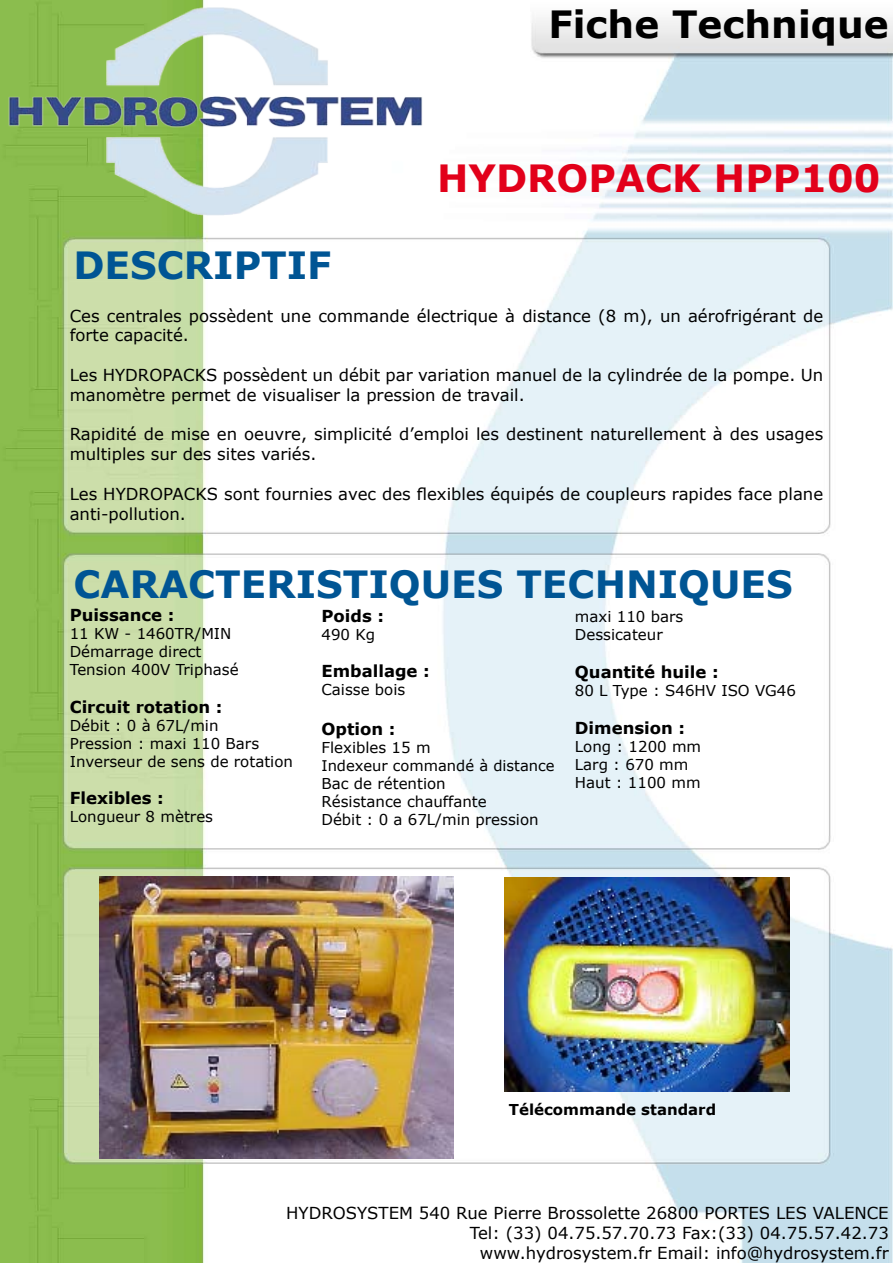
<style>
.page{position:relative;width:893px;height:1263px;background:#fff}
.page>*{position:absolute;margin:0;border:0;box-sizing:border-box;transform-origin:0 0}
.t1{font:700 37.5px "Verdana";color:#005594}
.t2{font:700 37.5px "Verdana";color:#e2001a}
.t3{font:700 37.5px "Verdana";color:#000}
.t4{font:16.5px/19.8px "Verdana";color:#000}
.t5{font:700 16.5px "Verdana";color:#000}
.t6{font:15px/18px "Verdana";color:#000}
.t7{font:700 15px "Verdana";color:#000}
.t8{font:14.7px "Verdana";color:#000}
</style>
<div class="page">
<img style="left:0;top:0;width:893px;height:1263px">
<img style="left:0;top:6px;width:432px;height:210px">
<img style="left:99px;top:876px;width:355px;height:282px">
<img style="left:505px;top:877px;width:284px;height:215px">
<h1 class="t3" style="left:548px;top:1px;width:342px">Fiche Technique</h1>
<h1 class="t2" style="left:437px;top:154px;width:445px">HYDROPACK HPP100</h1>
<h1 class="t1" style="left:73px;top:241px;width:260px">DESCRIPTIF</h1>
<p class="t4" style="left:70px;top:305px;width:755px">Ces centrales possèdent une commande électrique à distance (8 m), un aérofrigérant de forte capacité.</p>
<p class="t4" style="left:70px;top:365px;width:755px">Les HYDROPACKS possèdent un débit par variation manuel de la cylindrée de la pompe. Un manomètre permet de visualiser la pression de travail.</p>
<p class="t4" style="left:70px;top:424px;width:755px">Rapidité de mise en oeuvre, simplicité d’emploi les destinent naturellement à des usages multiples sur des sites variés.</p>
<p class="t4" style="left:70px;top:483px;width:755px">Les HYDROPACKS sont fournies avec des flexibles équipés de coupleurs rapides face plane anti-pollution.</p>
<h1 class="t1" style="left:73px;top:560px;width:721px">CARACTERISTIQUES TECHNIQUES</h1>
<p class="t5" style="left:70px;top:604px;width:106px">Puissance :</p>
<p class="t6" style="left:70px;top:624px;width:170px">11 KW - 1460TR/MIN<br>Démarrage direct<br>Tension 400V Triphasé</p>
<p class="t5" style="left:70px;top:696px;width:154px">Circuit rotation :</p>
<p class="t6" style="left:70px;top:716px;width:225px">Débit : 0 à 67L/min<br>Pression : maxi 110 Bars<br>Inverseur de sens de rotation</p>
<p class="t5" style="left:70px;top:788px;width:96px">Flexibles :</p>
<p class="t6" style="left:70px;top:807px;width:145px">Longueur 8 mètres</p>
<p class="t5" style="left:321px;top:605px;width:64px">Poids :</p>
<p class="t6" style="left:321px;top:625px;width:55px">490 Kg</p>
<p class="t5" style="left:321px;top:661px;width:110px">Emballage :</p>
<p class="t6" style="left:321px;top:680px;width:85px">Caisse bois</p>
<p class="t5" style="left:321px;top:718px;width:76px">Option :</p>
<p class="t6" style="left:321px;top:738px;width:111px">Flexibles 15 m</p>
<p class="t8" style="left:321px;top:756px;width:235px">Indexeur commandé à distance</p>
<p class="t6" style="left:321px;top:774px;width:219px">Bac de rétention<br>Résistance chauffante<br>Débit : 0 a 67L/min pression</p>
<p class="t6" style="left:575px;top:607px;width:110px">maxi 110 bars<br>Dessicateur</p>
<p class="t5" style="left:575px;top:661px;width:145px">Quantité huile :</p>
<p class="t6" style="left:575px;top:681px;width:223px">80 L Type : S46HV ISO VG46</p>
<p class="t5" style="left:575px;top:717px;width:112px">Dimension :</p>
<p class="t6" style="left:575px;top:737px;width:128px">Long : 1200 mm<br>Larg : 670 mm<br>Haut : 1100 mm</p>
<p class="t7" style="left:509px;top:1100px;width:209px">Télécommande standard</p>
<p class="t4" style="left:286px;top:1203px;width:604px;text-align:right">HYDROSYSTEM 540 Rue Pierre Brossolette 26800 PORTES LES VALENCE<br>Tel: (33) 04.75.57.70.73 Fax:(33) 04.75.57.42.73<br>www.hydrosystem.fr Email: info@hydrosystem.fr</p>
</div>
